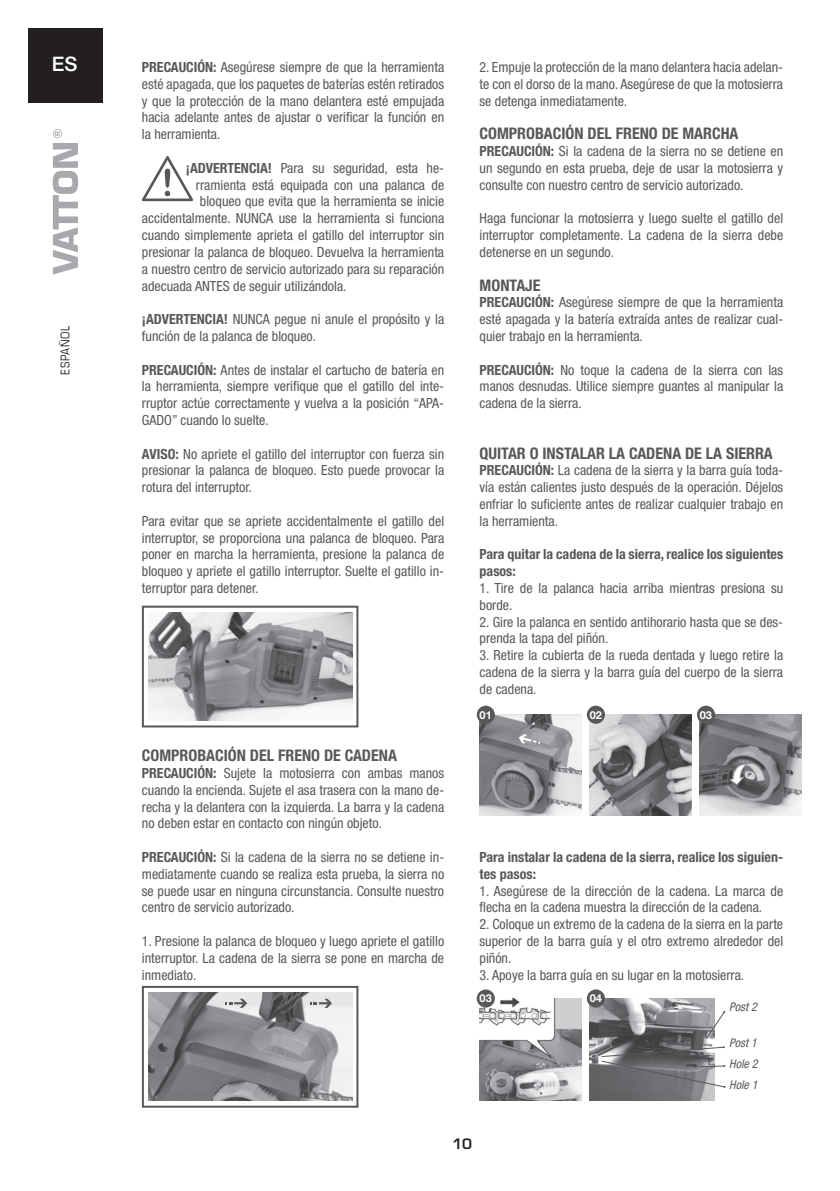
<style>
.page{position:relative;width:840px;height:1191px;background:#fff}
.page>*{position:absolute;margin:0;border:0;box-sizing:border-box;transform-origin:0 0}
.t1{font:500 20px "Helvetica Neue LT Std";color:#fff}
.t2{font:700 condensed 16px "Helvetica Neue LT Std";color:#57585a}
.t3{font:condensed 14px/16.8px "Helvetica Neue LT Std";color:#57585a;text-align:justify}
.t4{font:700 condensed 14px/16.8px "Helvetica Neue LT Std";color:#57585a}
.t5{font:600 14px "Eurostile LT Std";color:#231f20}
.t6{font:italic condensed 12px/21px "Helvetica Neue LT Std";color:#57585a;text-align:justify}
.t7{font:condensed 12px "Eurostile LT Std";letter-spacing:.05em;color:#231f20}
.t8{font:700 11px "Helvetica Neue LT Std";color:#fff}
.s1{font-weight:700}
</style>
<div class="page">
<div style="left:28px;top:28px;width:74px;height:74px;background:#231f20"></div>
<svg style="left:53px;top:129px;width:25px;height:145px"></svg>
<svg style="left:142px;top:156px;width:51px;height:45px"></svg>
<img style="left:148px;top:612px;width:204px;height:108px">
<div style="left:142px;top:605px;width:216px;height:122px;border:2px solid #57585a"></div>
<img style="left:148px;top:993px;width:204px;height:107px">
<div style="left:142px;top:986px;width:216px;height:121px;border:2px solid #57585a"></div>
<svg style="left:310px;top:998px;width:22px;height:9px"></svg>
<svg style="left:225px;top:998px;width:22px;height:9px"></svg>
<img style="left:479px;top:998px;width:102px;height:102px">
<div style="left:476px;top:989px;width:18px;height:18px;background:#57585a;border-radius:50%"></div>
<img style="left:589px;top:998px;width:125px;height:102px">
<div style="left:586px;top:989px;width:18px;height:18px;background:#57585a;border-radius:50%"></div>
<img style="left:479px;top:714px;width:102px;height:101px">
<div style="left:476px;top:705px;width:18px;height:19px;background:#57585a;border-radius:50%"></div>
<img style="left:589px;top:714px;width:102px;height:101px">
<div style="left:586px;top:705px;width:18px;height:19px;background:#57585a;border-radius:50%"></div>
<img style="left:699px;top:714px;width:102px;height:101px">
<div style="left:696px;top:705px;width:18px;height:19px;background:#57585a;border-radius:50%"></div>
<svg style="left:518px;top:734px;width:22px;height:10px"></svg>
<svg style="left:705px;top:1011px;width:20px;height:28px"></svg>
<svg style="left:600px;top:1046px;width:125px;height:42px;background:#7d7d80"></svg>
<h1 class="t1" style="left:52px;top:52px;width:27px">ES</h1>
<p class="t7" style="left:58px;top:375px;width:51px;rotate:-90deg">ESPAÑOL</p>
<p class="t3" style="left:142px;top:59px;width:304px"><span class="s1">PRECAUCIÓN:</span> Asegúrese siempre de que la herramienta esté apagada, que los paquetes de baterías estén retirados y que la protección de la mano delantera esté empujada hacia adelante antes de ajustar o verificar la función en la herramienta.</p>
<p class="t3" style="left:186px;top:159px;width:260px"><span class="s1">¡ADVERTENCIA!</span> Para su seguridad, esta he-</p>
<p class="t3" style="left:196px;top:176px;width:250px">rramienta está equipada con una palanca de</p>
<p class="t3" style="left:200px;top:193px;width:246px">bloqueo que evita que la herramienta se inicie</p>
<p class="t3" style="left:142px;top:210px;width:304px">accidentalmente. NUNCA use la herramienta si funciona</p>
<p class="t3" style="left:142px;top:227px;width:303px">cuando simplemente aprieta el gatillo del interruptor sin</p>
<p class="t3" style="left:142px;top:243px;width:303px">presionar la palanca de bloqueo. Devuelva la herramienta</p>
<p class="t3" style="left:142px;top:260px;width:304px">a nuestro centro de servicio autorizado para su reparación</p>
<p class="t3" style="left:142px;top:277px;width:206px">adecuada ANTES de seguir utilizándola.</p>
<p class="t3" style="left:142px;top:311px;width:304px"><span class="s1">¡ADVERTENCIA!</span> NUNCA pegue ni anule el propósito y la función de la palanca de bloqueo.</p>
<p class="t3" style="left:142px;top:361px;width:304px"><span class="s1">PRECAUCIÓN:</span> Antes de instalar el cartucho de batería en la herramienta, siempre verifique que el gatillo del inte&shy;rruptor actúe correctamente y vuelva a la posición “APA-GADO” cuando lo suelte.</p>
<p class="t3" style="left:142px;top:445px;width:304px"><span class="s1">AVISO:</span> No apriete el gatillo del interruptor con fuerza sin presionar la palanca de bloqueo. Esto puede provocar la rotura del interruptor.</p>
<p class="t3" style="left:142px;top:512px;width:304px">Para evitar que se apriete accidentalmente el gatillo del interruptor, se proporciona una palanca de bloqueo. Para poner en marcha la herramienta, presione la palanca de bloqueo y apriete el gatillo interruptor. Suelte el gatillo in&shy;terruptor para detener.</p>
<p class="t2" style="left:142px;top:745px;width:256px">COMPROBACIÓN DEL FRENO DE CADENA</p>
<p class="t3" style="left:142px;top:764px;width:304px"><span class="s1">PRECAUCIÓN:</span> Sujete la motosierra con ambas manos cuando la encienda. Sujete el asa trasera con la mano de&shy;recha y la delantera con la izquierda. La barra y la cadena no deben estar en contacto con ningún objeto.</p>
<p class="t3" style="left:142px;top:848px;width:304px"><span class="s1">PRECAUCIÓN:</span> Si la cadena de la sierra no se detiene in&shy;mediatamente cuando se realiza esta prueba, la sierra no se puede usar en ninguna circunstancia. Consulte nuestro centro de servicio autorizado.</p>
<p class="t3" style="left:142px;top:932px;width:304px">1. Presione la palanca de bloqueo y luego apriete el gatillo interruptor. La cadena de la sierra se pone en marcha de inmediato.</p>
<p class="t3" style="left:479px;top:59px;width:305px">2. Empuje la protección de la mano delantera hacia adelan&shy;te con el dorso de la mano. Asegúrese de que la motosierra se detenga inmediatamente.</p>
<p class="t2" style="left:479px;top:124px;width:260px">COMPROBACIÓN DEL FRENO DE MARCHA</p>
<p class="t3" style="left:479px;top:143px;width:305px"><span class="s1">PRECAUCIÓN:</span> Si la cadena de la sierra no se detiene en un segundo en esta prueba, deje de usar la motosierra y consulte con nuestro centro de servicio autorizado.</p>
<p class="t3" style="left:479px;top:210px;width:305px">Haga funcionar la motosierra y luego suelte el gatillo del interruptor completamente. La cadena de la sierra debe detenerse en un segundo.</p>
<p class="t2" style="left:479px;top:275px;width:62px">MONTAJE</p>
<p class="t3" style="left:479px;top:294px;width:305px"><span class="s1">PRECAUCIÓN:</span> Asegúrese siempre de que la herramienta esté apagada y la batería extraída antes de realizar cual&shy;quier trabajo en la herramienta.</p>
<p class="t3" style="left:479px;top:361px;width:305px"><span class="s1">PRECAUCIÓN:</span> No toque la cadena de la sierra con las manos desnudas. Utilice siempre guantes al manipular la cadena de la sierra.</p>
<p class="t2" style="left:479px;top:443px;width:294px">QUITAR O INSTALAR LA CADENA DE LA SIERRA</p>
<p class="t3" style="left:479px;top:462px;width:305px"><span class="s1">PRECAUCIÓN:</span> La cadena de la sierra y la barra guía toda&shy;vía están calientes justo después de la operación. Déjelos enfriar lo suficiente antes de realizar cualquier trabajo en la herramienta.</p>
<p class="t4" style="left:479px;top:546px;width:305px">Para quitar la cadena de la sierra, realice los siguientes pasos:</p>
<p class="t3" style="left:479px;top:579px;width:305px">1. Tire de la palanca hacia arriba mientras presiona su borde.</p>
<p class="t3" style="left:479px;top:613px;width:305px">2. Gire la palanca en sentido antihorario hasta que se des&shy;prenda la tapa del piñón.</p>
<p class="t3" style="left:479px;top:647px;width:305px">3. Retire la cubierta de la rueda dentada y luego retire la cadena de la sierra y la barra guía del cuerpo de la sierra de cadena.</p>
<p class="t8" style="left:479px;top:708px;width:14px">01</p>
<p class="t8" style="left:589px;top:708px;width:14px">02</p>
<p class="t8" style="left:699px;top:708px;width:14px">03</p>
<p class="t4" style="left:479px;top:848px;width:305px">Para instalar la cadena de la sierra, realice los siguien&shy;tes pasos:</p>
<p class="t3" style="left:479px;top:882px;width:305px">1. Asegúrese de la dirección de la cadena. La marca de flecha en la cadena muestra la dirección de la cadena.</p>
<p class="t3" style="left:479px;top:915px;width:305px">2. Coloque un extremo de la cadena de la sierra en la parte superior de la barra guía y el otro extremo alrededor del piñón.</p>
<p class="t3" style="left:479px;top:966px;width:266px">3. Apoye la barra guía en su lugar en la motosierra.</p>
<p class="t8" style="left:479px;top:991px;width:14px">03</p>
<p class="t8" style="left:589px;top:991px;width:14px">04</p>
<p class="t6" style="left:729px;top:996px;width:29px">Post 2</p>
<p class="t6" style="left:729px;top:1032px;width:30px">Post 1<br>Hole 2<br>Hole 1</p>
<p class="t5" style="left:452px;top:1135px;width:21px">10</p>
</div>
